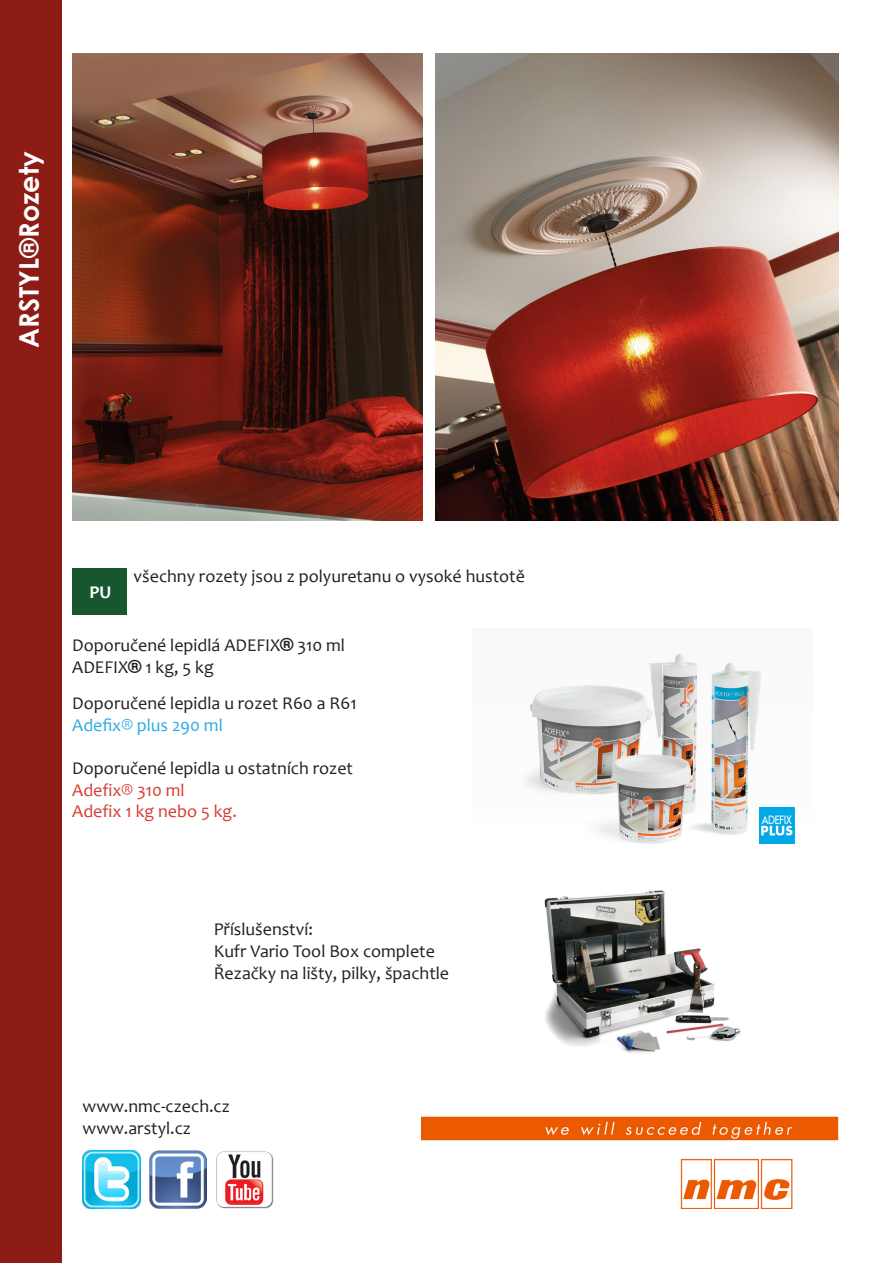
<style>
.page{position:relative;width:893px;height:1263px;background:#fff}
.page>*{position:absolute;margin:0;border:0;box-sizing:border-box;transform-origin:0 0}
.t1{font:700 27px "Century Gothic";color:#fff}
.t2{font:18px/21.6px "Candara";color:#231f20}
.t3{font:18px "Candara";color:#d73b32}
.t4{font:700 18px "Candara";color:#fff}
.s1{font-family:"Century Gothic";font-weight:700}
.s2{color:#2baae1}
</style>
<div class="page">
<img style="left:83px;top:1150px;width:57px;height:58px">
<img style="left:149px;top:1150px;width:58px;height:58px">
<img style="left:216px;top:1151px;width:58px;height:58px">
<div style="left:72px;top:568px;width:55px;height:47px;background:#17562f"></div>
<div style="left:0;top:0;width:62px;height:1263px;background:#8d1c16"></div>
<img style="left:422px;top:1117px;width:417px;height:91px">
<img style="left:524px;top:654px;width:271px;height:190px">
<img style="left:759px;top:808px;width:35px;height:36px">
<img style="left:544px;top:890px;width:197px;height:163px">
<img style="left:72px;top:54px;width:350px;height:467px">
<img style="left:435px;top:54px;width:404px;height:467px">
<p class="t1" style="left:8px;top:348px;width:198px;rotate:-90deg">ARSTYL®Rozety</p>
<p class="t4" style="left:90px;top:581px;width:23px">PU</p>
<p class="t2" style="left:134px;top:565px;width:393px">všechny rozety jsou z polyuretanu o vysoké hustotě</p>
<p class="t2" style="left:72px;top:634px;width:274px">Doporučené lepidlá ADEFIX<span class="s1">®</span> 310 ml</p>
<p class="t2" style="left:72px;top:656px;width:143px">ADEFIX<span class="s1">®</span> 1 kg, 5 kg</p>
<p class="t2" style="left:72px;top:692px;width:286px">Doporučené lepidla u rozet R60 a R61<br><span class="s2">Adefix® plus 290 ml</span></p>
<p class="t2" style="left:72px;top:757px;width:282px">Doporučené lepidla u ostatních rozet</p>
<p class="t3" style="left:72px;top:778px;width:114px">Adefix® 310 ml</p>
<p class="t3" style="left:72px;top:800px;width:166px">Adefix 1 kg nebo 5 kg.</p>
<p class="t2" style="left:214px;top:918px;width:101px">Příslušenství:</p>
<p class="t2" style="left:214px;top:940px;width:223px">Kufr Vario Tool Box complete</p>
<p class="t2" style="left:214px;top:962px;width:237px">Řezačky na lišty, pilky, špachtle</p>
<p class="t2" style="left:83px;top:1095px;width:149px">www.nmc-czech.cz</p>
<p class="t2" style="left:83px;top:1117px;width:110px">www.arstyl.cz</p>
</div>
